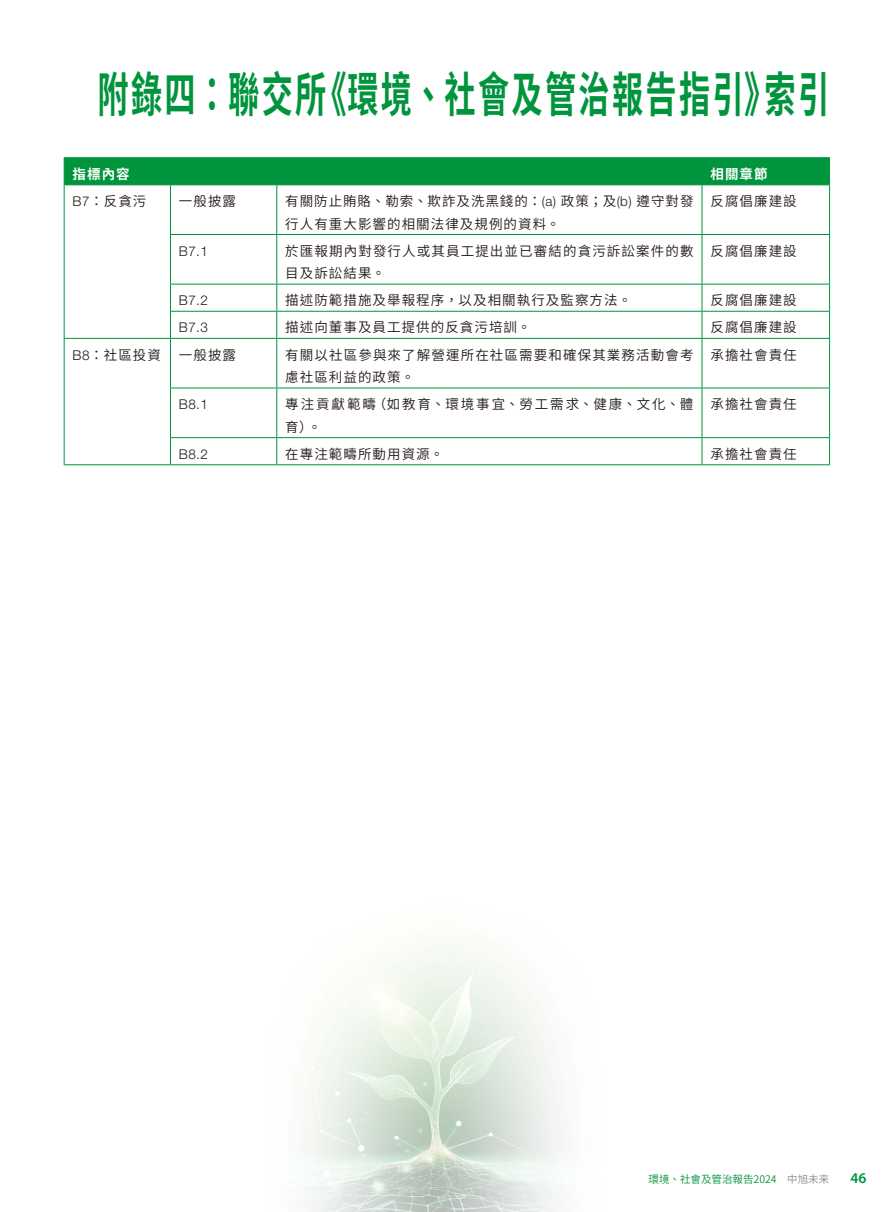
<style>
.page{position:relative;width:893px;height:1212px;background:#fff}
.page>*{position:absolute;margin:0;border:0;box-sizing:border-box;transform-origin:0 0}
.t1{font:700 48px "Source Han Sans HC";letter-spacing:.075em;color:#00943d;scale:.65 1}
.t2{font:600 15px "Myriad Pro";color:#00943d}
.t3{font:13.5px "Source Han Sans HC";letter-spacing:.08em;color:#231916}
.t4{font:13.5px "Source Han Sans HC";letter-spacing:.145em;color:#231916}
.t5{font:300 13.5px "Helvetica Neue LT Std";letter-spacing:.03em;color:#231916}
.t6{font:700 13.5px "Source Han Sans HC";letter-spacing:.08em;color:#fff}
.t7{font:10.5px "Source Han Sans HC";color:#00943d}
.t8{font:10.5px "Source Han Sans HC";color:#898989}
.s1{font-family:"Helvetica Neue LT Std";font-weight:300}
</style>
<div class="page">
<img style="left:63px;top:157px;width:768px;height:1055px">
<hr style="left:64px;top:157px;width:106px;height:1px;background:#00943d">
<hr style="left:170px;top:157px;width:107px;height:1px;background:#00943d">
<hr style="left:277px;top:157px;width:425px;height:1px;background:#00943d">
<hr style="left:702px;top:157px;width:128px;height:1px;background:#00943d">
<div style="left:64px;top:158px;width:766px;height:27px;background:#00943d"></div>
<hr style="left:702px;top:184px;width:128px;height:1px;background:#00943d">
<hr style="left:64px;top:185px;width:1px;height:49px;background:#00943d">
<hr style="left:64px;top:234px;width:1px;height:50px;background:#00943d">
<svg style="left:64px;top:284px;width:1px;height:54px"></svg>
<hr style="left:170px;top:185px;width:1px;height:49px;background:#00943d">
<hr style="left:170px;top:235px;width:1px;height:49px;background:#00943d">
<hr style="left:170px;top:234px;width:107px;height:1px;background:#00943d">
<hr style="left:276px;top:185px;width:1px;height:49px;background:#00943d">
<hr style="left:276px;top:235px;width:1px;height:49px;background:#00943d">
<hr style="left:277px;top:234px;width:425px;height:1px;background:#00943d">
<hr style="left:702px;top:185px;width:1px;height:49px;background:#00943d">
<hr style="left:702px;top:235px;width:1px;height:49px;background:#00943d">
<hr style="left:829px;top:185px;width:1px;height:49px;background:#00943d">
<hr style="left:829px;top:235px;width:1px;height:49px;background:#00943d">
<hr style="left:702px;top:234px;width:128px;height:1px;background:#00943d">
<hr style="left:170px;top:284px;width:107px;height:1px;background:#00943d">
<hr style="left:277px;top:284px;width:425px;height:1px;background:#00943d">
<hr style="left:702px;top:284px;width:128px;height:1px;background:#00943d">
<svg style="left:170px;top:284px;width:1px;height:54px"></svg>
<hr style="left:170px;top:311px;width:107px;height:1px;background:#00943d">
<svg style="left:276px;top:284px;width:1px;height:54px"></svg>
<hr style="left:277px;top:311px;width:425px;height:1px;background:#00943d">
<svg style="left:702px;top:284px;width:1px;height:54px"></svg>
<hr style="left:702px;top:311px;width:128px;height:1px;background:#00943d">
<svg style="left:829px;top:284px;width:1px;height:54px"></svg>
<hr style="left:64px;top:339px;width:1px;height:49px;background:#00943d">
<hr style="left:64px;top:388px;width:1px;height:50px;background:#00943d">
<svg style="left:64px;top:438px;width:1px;height:26px"></svg>
<hr style="left:64px;top:338px;width:106px;height:1px;background:#00943d">
<hr style="left:64px;top:464px;width:106px;height:1px;background:#00943d">
<hr style="left:170px;top:339px;width:1px;height:49px;background:#00943d">
<hr style="left:170px;top:388px;width:1px;height:49px;background:#00943d">
<svg style="left:170px;top:438px;width:1px;height:26px"></svg>
<hr style="left:170px;top:338px;width:107px;height:1px;background:#00943d">
<hr style="left:170px;top:388px;width:107px;height:1px;background:#00943d">
<hr style="left:170px;top:437px;width:107px;height:1px;background:#00943d">
<hr style="left:170px;top:464px;width:107px;height:1px;background:#00943d">
<hr style="left:276px;top:339px;width:1px;height:49px;background:#00943d">
<hr style="left:276px;top:388px;width:1px;height:49px;background:#00943d">
<svg style="left:276px;top:438px;width:1px;height:26px"></svg>
<hr style="left:277px;top:338px;width:425px;height:1px;background:#00943d">
<hr style="left:277px;top:388px;width:425px;height:1px;background:#00943d">
<hr style="left:277px;top:437px;width:425px;height:1px;background:#00943d">
<hr style="left:277px;top:464px;width:425px;height:1px;background:#00943d">
<hr style="left:702px;top:339px;width:1px;height:49px;background:#00943d">
<hr style="left:702px;top:388px;width:1px;height:49px;background:#00943d">
<svg style="left:702px;top:438px;width:1px;height:26px"></svg>
<hr style="left:702px;top:338px;width:128px;height:1px;background:#00943d">
<hr style="left:829px;top:339px;width:1px;height:49px;background:#00943d">
<hr style="left:829px;top:388px;width:1px;height:49px;background:#00943d">
<svg style="left:829px;top:438px;width:1px;height:26px"></svg>
<hr style="left:702px;top:388px;width:128px;height:1px;background:#00943d">
<hr style="left:702px;top:437px;width:128px;height:1px;background:#00943d">
<hr style="left:702px;top:464px;width:128px;height:1px;background:#00943d">
<h1 class="t1" style="left:98px;top:68px;width:354px">附錄四：聯交所</h1>
<h1 class="t1" style="left:315px;top:68px;width:792px">《環境、社會及管治報告指引 索引</h1>
<h1 class="t1" style="left:744px;top:68px;width:50px">》</h1>
<p class="t6" style="left:73px;top:166px;width:59px">指標內容</p>
<p class="t6" style="left:710px;top:166px;width:59px">相關章節</p>
<p class="t3" style="left:73px;top:194px;width:75px"><span class="s1">B7</span>：反貪污</p>
<p class="t3" style="left:179px;top:194px;width:59px">一般披露</p>
<p class="t3" style="left:285px;top:194px;width:410px">有關防止賄賂、勒索、欺詐及洗黑錢的： <span class="s1">a( )</span> 政策；及 <span class="s1">b( )</span> 遵守對發</p>
<p class="t3" style="left:710px;top:194px;width:88px">反腐倡廉建設</p>
<p class="t3" style="left:285px;top:216px;width:276px">行人有重大影響的相關法律及規例的資料。</p>
<p class="t5" style="left:179px;top:243px;width:30px">B7.1</p>
<p class="t5" style="left:179px;top:292px;width:30px">B7.2</p>
<p class="t3" style="left:285px;top:243px;width:410px">於匯報期內對發行人或其員工提出並已審結的貪污訴訟案件的數</p>
<p class="t3" style="left:285px;top:266px;width:102px">目及訴訟結果。</p>
<p class="t3" style="left:285px;top:293px;width:348px">描述防範措施及舉報程序，以及相關執行及監察方法。</p>
<p class="t3" style="left:710px;top:243px;width:88px">反腐倡廉建設</p>
<p class="t3" style="left:710px;top:293px;width:88px">反腐倡廉建設</p>
<p class="t5" style="left:179px;top:319px;width:30px">B7.3</p>
<p class="t3" style="left:285px;top:320px;width:247px">描述向董事及員工提供的反貪污培訓。</p>
<p class="t3" style="left:710px;top:320px;width:88px">反腐倡廉建設</p>
<p class="t3" style="left:73px;top:347px;width:90px"><span class="s1">B8</span>：社區投資</p>
<p class="t3" style="left:179px;top:347px;width:59px">一般披露</p>
<p class="t3" style="left:285px;top:347px;width:410px">有關以社區參與來了解營運所在社區需要和確保其業務活動會考</p>
<p class="t3" style="left:710px;top:347px;width:88px">承擔社會責任</p>
<p class="t3" style="left:285px;top:370px;width:131px">慮社區利益的政策。</p>
<p class="t5" style="left:179px;top:396px;width:30px">B8.1</p>
<p class="t5" style="left:179px;top:446px;width:30px">B8.2</p>
<p class="t4" style="left:373px;top:397px;width:322px">（如教育、環境事宜、勞工需求、健康、文化、體</p>
<p class="t3" style="left:285px;top:397px;width:92px">專注貢獻範疇</p>
<p class="t3" style="left:285px;top:419px;width:29px">育(</p>
<p class="t3" style="left:308px;top:419px;width:15px">。</p>
<p class="t3" style="left:285px;top:446px;width:160px">在專注範疇所動用資源。</p>
<p class="t3" style="left:710px;top:397px;width:88px">承擔社會責任</p>
<p class="t3" style="left:710px;top:446px;width:88px">承擔社會責任</p>
<p class="t7" style="left:649px;top:1173px;width:130px">環境、社會及管治報告2024</p>
<p class="t8" style="left:787px;top:1173px;width:43px">中旭未来</p>
<p class="t2" style="left:850px;top:1168px;width:18px">46</p>
</div>
